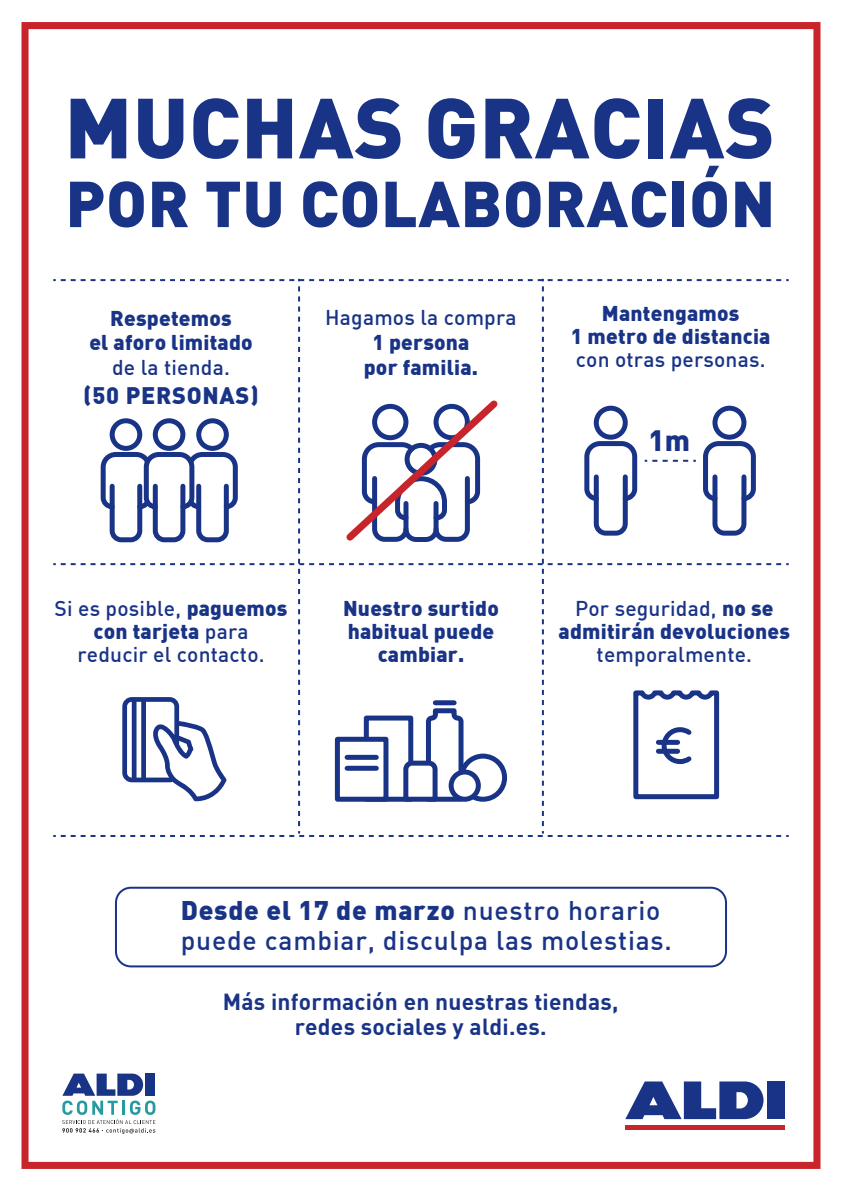
<style>
.page{position:relative;width:842px;height:1191px;background:#fff}
.page>*{position:absolute;margin:0;border:0;box-sizing:border-box;transform-origin:0 0}
.t1{font:900 83.8px "DINPR Ofor BRM";letter-spacing:.01em;color:#193487}
.t2{font:900 63.8px "DINPR Ofor BRM";letter-spacing:.01em;color:#193487}
.t3{font:900 28.9px "DINPR Ofor BRM";color:#193487}
.t4{font:500 26.5px/30.6px "DINPR Ofor BRM";letter-spacing:.03em;color:#193487}
.t5{font:900 23.4px "DINPR Ofor BRM";letter-spacing:.03em;color:#193487}
.t6{font:700 22.8px/24.8px "DINPR Ofor BRM";letter-spacing:.01em;color:#193487;text-align:center}
.t7{font:900 21px/22.9px "DINPR Ofor BRM";letter-spacing:.01em;color:#193487;text-align:center}
.t8{font:500 21px/22.9px "DINPR Ofor BRM";letter-spacing:.01em;color:#193487;text-align:center}
.s1{font-weight:900}
.s2{font-weight:500}
</style>
<div class="page">
<div style="left:115px;top:886px;width:612px;height:81px;border:2px solid #193487;border-radius:15px"></div>
<div style="left:767px;top:1081px;width:17px;height:38px;background:#193487"></div>
<svg style="left:625px;top:1081px;width:138px;height:38px"></svg>
<hr style="left:625px;top:1125px;width:160px;height:4px;background:#c8242b">
<div style="left:21px;top:22px;width:799px;height:1147px;border:7px solid #c8242b"></div>
<svg style="left:62px;top:1073px;width:93px;height:60px"></svg>
<svg style="left:53px;top:279px;width:736px;height:558px"></svg>
<h1 class="t1" style="left:65px;top:61px;width:712px">MUCHAS GRACIAS</h1>
<h2 class="t2" style="left:65px;top:153px;width:711px">POR TU COLABORACIÓN</h2>
<p class="t7" style="left:89px;top:304px;width:165px;line-height:24.6px">Respetemos<br>el aforo limitado</p>
<p class="t8" style="left:112px;top:354px;width:119px">de la tienda.</p>
<p class="t5" style="left:83px;top:377px;width:177px">(50 PERSONAS)</p>
<p class="t8" style="left:325px;top:305px;width:193px">Hagamos la compra</p>
<p class="t7" style="left:364px;top:329px;width:116px;line-height:24.6px">1 persona por familia.</p>
<p class="t7" style="left:571px;top:301px;width:201px">Mantengamos<br>1 metro de distancia</p>
<p class="t8" style="left:576px;top:347px;width:191px">con otras personas.</p>
<h3 class="t3" style="left:649px;top:417px;width:43px">1m</h3>
<p class="t8" style="left:55px;top:596px;width:235px">Si es posible, <span class="s1">paguemos con tarjeta</span> para<br>reducir el contacto.</p>
<p class="t7" style="left:343px;top:596px;width:157px">Nuestro surtido habitual puede cambiar.</p>
<p class="t7" style="left:559px;top:596px;width:233px"><span class="s2">Por seguridad,</span> no se admitirán devoluciones</p>
<p class="t8" style="left:597px;top:642px;width:157px">temporalmente.</p>
<p class="t4" style="left:181px;top:893px;width:493px"><span class="s1">Desde el 17 de marzo</span> nuestro horario puede cambiar, disculpa las molestias.</p>
<p class="t6" style="left:223px;top:988px;width:397px">Más información en nuestras tiendas, redes sociales y aldi.es.</p>
</div>
